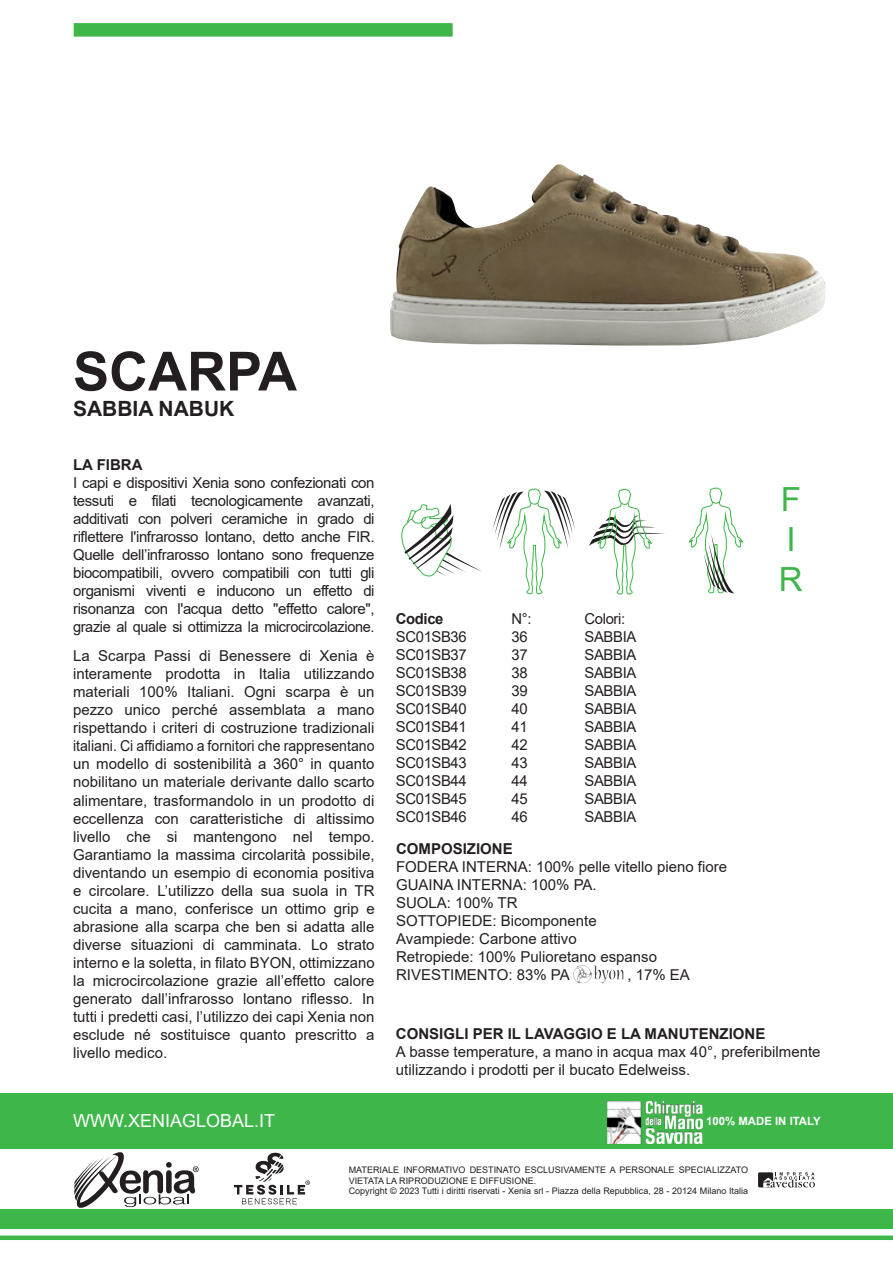
<style>
.page{position:relative;width:893px;height:1263px;background:#fff}
.page>*{position:absolute;margin:0;border:0;box-sizing:border-box;transform-origin:0 0}
.t1{font:700 54px "Arial";color:#231f20}
.t2{font:33.3px/39.9px "Arial";color:#3eb649}
.t3{font:700 21px "Arial";color:#231f20}
.t4{font:18px "Arial";color:#fff}
.t5{font:15px/18px "Arial";color:#231f20;text-align:justify}
.t6{font:15px/18px "Arial";letter-spacing:-.025em;color:#231f20}
.t7{font:700 15px "Arial";color:#231f20}
.t8{font:700 11.4px "Arial";color:#fff}
.t9{font:9px/10.8px "Arial";color:#231f20}
</style>
<div class="page">
<div style="left:74px;top:23px;width:379px;height:14px;background:#3eb649"></div>
<svg style="left:492px;top:488px;width:83px;height:107px"></svg>
<svg style="left:589px;top:488px;width:76px;height:107px"></svg>
<svg style="left:688px;top:487px;width:55px;height:107px"></svg>
<svg style="left:401px;top:504px;width:81px;height:73px"></svg>
<div style="left:0;top:1093px;width:893px;height:136px;background:#3eb649"></div>
<div style="left:0;top:1149px;width:893px;height:60px;background:#fff"></div>
<div style="left:0;top:1235px;width:893px;height:5px;background:#3eb649"></div>
<svg style="left:74px;top:1152px;width:125px;height:56px"></svg>
<div style="left:758px;top:1172px;width:15px;height:15px;background:#231f20;border-radius:2px"></div>
<svg style="left:763px;top:1172px;width:52px;height:15px"></svg>
<img style="left:607px;top:1101px;width:96px;height:42px">
<svg style="left:234px;top:1153px;width:76px;height:51px"></svg>
<img style="left:573px;top:965px;width:51px;height:19px">
<img style="left:390px;top:164px;width:436px;height:182px">
<h1 class="t1" style="left:73px;top:333px;width:226px">SCARPA</h1>
<h3 class="t3" style="left:73px;top:393px;width:163px">SABBIA NABUK</h3>
<p class="t7" style="left:73px;top:454px;width:71px">LA FIBRA</p>
<p class="t5" style="left:73px;top:474px;width:303px">I capi e dispositivi Xenia sono confezionati con tessuti e filati tecnologicamente avanzati, additivati con polveri ceramiche in grado di riflettere l'infrarosso lontano, detto anche FIR.<br>Quelle dell’infrarosso lontano sono frequenze biocompatibili, ovvero compatibili con tutti gli organismi viventi e inducono un effetto di risonanza con l'acqua detto "effetto calore", grazie al quale si ottimizza la microcircolazione.</p>
<p class="t5" style="left:73px;top:647px;width:303px">La Scarpa Passi di Benessere di Xenia è interamente prodotta in Italia utilizzando materiali 100% Italiani. Ogni scarpa è un pezzo unico perché assemblata a mano rispettando i criteri di costruzione tradizionali italiani. Ci affidiamo a fornitori che rappresentano un modello di sostenibilità a 360° in quanto nobilitano un materiale derivante dallo scarto alimentare, trasformandolo in un prodotto di eccellenza con caratteristiche di altissimo livello che si mantengono nel tempo.<br>Garantiamo la massima circolarità possibile, diventando un esempio di economia positiva e circolare. L’utilizzo della sua suola in TR cucita a mano, conferisce un ottimo grip e abrasione alla scarpa che ben si adatta alle diverse situazioni di camminata. Lo strato interno e la soletta, in filato BYON, ottimizzano la microcircolazione grazie all’effetto calore generato dall’infrarosso lontano riflesso. In tutti i predetti casi, l’utilizzo dei capi Xenia non esclude né sostituisce quanto prescritto a livello medico.</p>
<p class="t4" style="left:73px;top:1108px;width:204px">WWW.XENIAGLOBAL.IT</p>
<p class="t7" style="left:396px;top:608px;width:49px">Codice</p>
<p class="t5" style="left:396px;top:627px;width:72px">SC01SB36<br>SC01SB37<br>SC01SB38<br>SC01SB39<br>SC01SB40<br>SC01SB41<br>SC01SB42<br>SC01SB43<br>SC01SB44<br>SC01SB45<br>SC01SB46</p>
<p class="t6" style="left:512px;top:609px;width:22px">N°:<br>36<br>37<br>38<br>39<br>40<br>41<br>42<br>43<br>44<br>45<br>46</p>
<p class="t6" style="left:585px;top:609px;width:53px">Colori:<br>SABBIA<br>SABBIA<br>SABBIA<br>SABBIA<br>SABBIA<br>SABBIA<br>SABBIA<br>SABBIA<br>SABBIA<br>SABBIA<br>SABBIA</p>
<p class="t7" style="left:396px;top:838px;width:118px">COMPOSIZIONE</p>
<p class="t5" style="left:396px;top:857px;width:332px;text-align:left">FODERA INTERNA: 100% pelle vitello pieno fiore<br>GUAINA INTERNA: 100% PA.<br>SUOLA: 100% TR<br>SOTTOPIEDE: Bicomponente<br>Avampiede: Carbone attivo<br>Retropiede: 100% Pulioretano espanso<br>RIVESTIMENTO: 83% PA</p>
<p class="t5" style="left:627px;top:965px;width:64px">, 17% EA</p>
<h2 class="t2" style="left:779px;top:479px;width:25px">F<br>I<br>R</h2>
<p class="t7" style="left:396px;top:1023px;width:371px">CONSIGLI PER IL LAVAGGIO E LA MANUTENZIONE</p>
<p class="t5" style="left:396px;top:1042px;width:426px">A basse temperature, a mano in acqua max 40°, preferibilmente utilizzando i prodotti per il bucato Edelweiss.</p>
<p class="t8" style="left:706px;top:1113px;width:116px">100% MADE IN ITALY</p>
<p class="t9" style="left:349px;top:1164px;width:401px">MATERIALE INFORMATIVO DESTINATO ESCLUSIVAMENTE A PERSONALE SPECIALIZZATO<br>VIETATA LA RIPRODUZIONE E DIFFUSIONE.<br>Copyright © 2023 Tutti i diritti riservati - Xenia srl - Piazza della Repubblica, 28 - 20124 Milano Italia</p>
</div>
